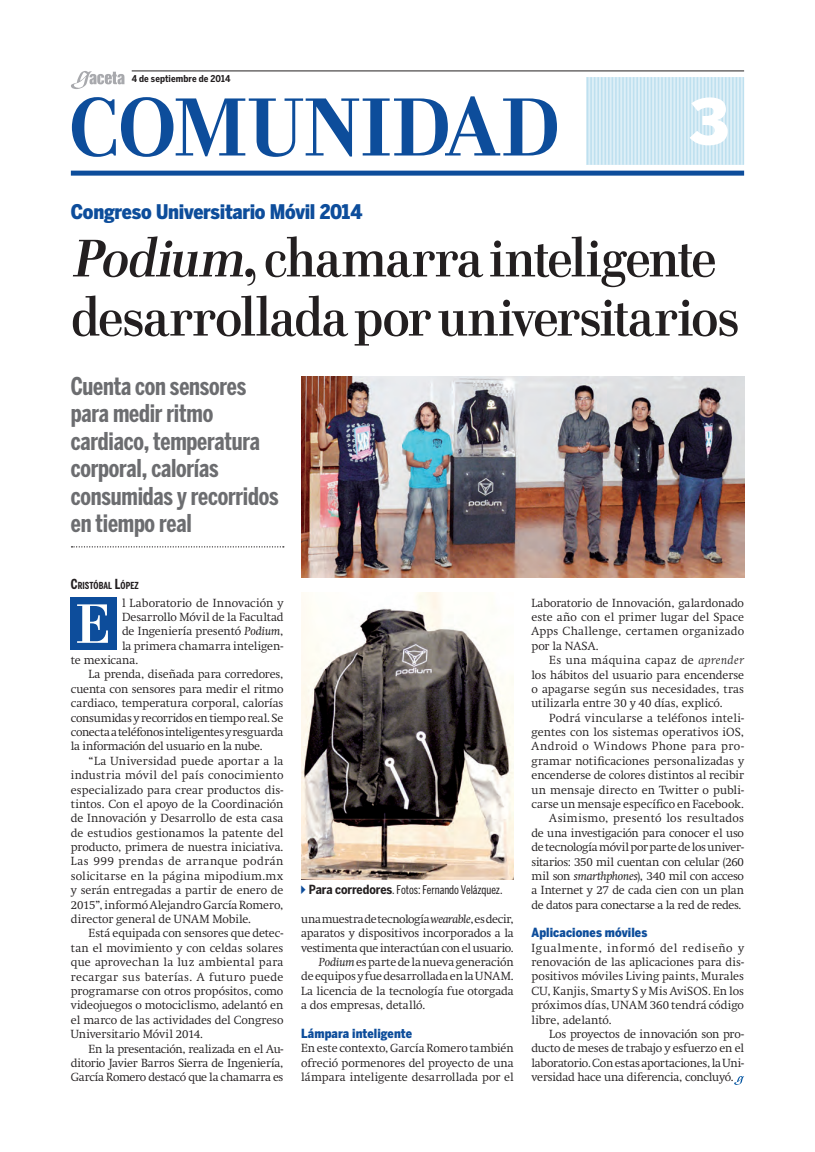
<style>
.page{position:relative;width:815px;height:1152px;background:#fff}
.page>*{position:absolute;margin:0;border:0;box-sizing:border-box;transform-origin:0 0}
.t1{font:700 83.75px "Cellini TF";letter-spacing:-.015em;color:#0d4d9b}
.t2{font:900 62.5px "Benton Sans";color:#fff}
._3_0_Tex_Cap_4{font:700 56.38px "Cellini TF";color:#fff}
._1_0_Cabeza_Principa{font:700 53.75px/59.1px "Cellini TF";letter-spacing:-.02em;color:#231f20;scale:.95 1}
._2_0_Sumario__2{font:700 extra-condensed 24.38px/27.5px "Benton Sans";letter-spacing:-.01em;color:#6c6d70}
._0_0_Balazo{font:900 condensed 20px "Benton Sans";letter-spacing:-.015em;color:#0d4d9b}
._3_0_Descanso{font:900 condensed 12.5px "Benton Sans";letter-spacing:.005em;color:#0d4d9b}
.t3{font:extra-condensed 11.88px "Benton Sans";letter-spacing:-.005em;color:#231f20}
._3_0_Texto{font:300 11.62px/14.4px "Swift";letter-spacing:-.01em;color:#231f20;text-align:justify}
._3_0_Tex_s_sangria{font:300 11.62px/14.4px "Swift";letter-spacing:.01em;color:#231f20;text-align:justify}
._3_0_Tex_Cap_4-2{font:300 11.62px "Swift";color:#231f20}
._4_0_Crédito_nota{font:700 extra-condensed 9.62px "Benton Sans";letter-spacing:.005em;color:#231f20}
.t4{font:700 condensed 9.38px "Benton Sans";letter-spacing:.01em;color:#231f20}
.s1{font-style:italic}
.s2{font-size:13.75px}
.s3{font-weight:400;font-style:italic}
.s4{font-weight:700;font-stretch:condensed;font-size:12.5px}
</style>
<div class="page">
<div style="left:71px;top:171px;width:673px;height:5px;background:#0d4d9b"></div>
<svg style="left:587px;top:77px;width:157px;height:88px;background:#cee8f3"></svg>
<svg style="left:71px;top:71px;width:53px;height:18px"></svg>
<hr style="left:132px;top:71px;width:612px;height:1px;background:#231f20">
<div style="left:71px;top:597px;width:46px;height:52px;background:#0d4d9b"></div>
<img style="left:301px;top:376px;width:443px;height:202px">
<svg style="left:71px;top:546px;width:213px;height:1px"></svg>
<svg style="left:734px;top:1076px;width:10px;height:8px"></svg>
<img style="left:301px;top:592px;width:213px;height:287px">
<p class="t4" style="left:132px;top:73px;width:100px">4 de septiembre de 2014</p>
<h1 class="t1" style="left:68px;top:78px;width:495px">COMUNIDAD</h1>
<p class="t2" style="left:689px;top:84px;width:41px">3</p>
<p class="_0_0_Balazo" style="left:71px;top:200px;width:293px">Congreso Universitario Móvil 2014</p>
<p class="_1_0_Cabeza_Principa" style="left:71px;top:228px;width:705px"><span class="s1">Podium</span>, chamarra inteligente desarrollada por universitarios</p>
<p class="_2_0_Sumario__2" style="left:71px;top:372px;width:209px">Cuenta con sensores para medir ritmo cardiaco, temperatura corporal, calorías consumidas y recorridos en tiempo real</p>
<p class="_4_0_Crédito_nota" style="left:71px;top:580px;width:69px"><span class="s2">C</span>RISTÓBAL <span class="s2">L</span>ÓPEZ</p>
<p class="_3_0_Tex_Cap_4" style="left:75px;top:590px;width:37px">E</p>
<p class="_3_0_Tex_Cap_4-2" style="left:122px;top:596px;width:163px">l Laboratorio de Innovación y</p>
<p class="_3_0_Tex_Cap_4-2" style="left:122px;top:610px;width:163px">Desarrollo Móvil de la Facultad</p>
<p class="_3_0_Tex_Cap_4-2" style="left:122px;top:624px;width:163px">de Ingeniería presentó <span class="s3">Podium</span>,</p>
<p class="_3_0_Tex_Cap_4-2" style="left:122px;top:639px;width:163px">la primera chamarra inteligen-</p>
<p class="_3_0_Tex_Cap_4-2" style="left:71px;top:653px;width:69px">te mexicana.</p>
<p class="_3_0_Texto" style="left:71px;top:667px;width:214px;text-indent:18px">La prenda, diseñada para corredores, cuenta con sensores para medir el ritmo cardiaco, temperatura corporal, calorías consumidas y recorridos en tiempo real. Se conecta a teléfonos inteligentes y resguarda la información del usuario en la nube.</p>
<p class="_3_0_Texto" style="left:71px;top:753px;width:214px;text-indent:18px">“La Universidad puede aportar a la industria móvil del país conocimiento especializado para crear productos dis&shy;tintos. Con el apoyo de la Coordinación de Innovación y Desarrollo de esta casa de estudios gestionamos la patente del producto, primera de nuestra iniciativa.<br>Las 999 prendas de arranque podrán solicitarse en la página mipodium.mx y serán entregadas a partir de enero de 2015”, informó Alejandro García Romero, director general de UNAM Mobile.</p>
<p class="_3_0_Texto" style="left:71px;top:926px;width:214px;text-indent:18px">Está equipada con sensores que detec&shy;tan el movimiento y con celdas solares que aprovechan la luz ambiental para recargar sus baterías. A futuro puede programarse con otros propósitos, como videojuegos o motociclismo, adelantó en el marco de las actividades del Congreso Universitario Móvil 2014.</p>
<p class="_3_0_Texto" style="left:71px;top:1041px;width:214px;text-indent:18px">En la presentación, realizada en el Au&shy;ditorio Javier Barros Sierra de Ingeniería, García Romero destacó que la chamarra es</p>
<p class="t3" style="left:309px;top:883px;width:195px"><span class="s4">Para corredores</span>. Fotos: Fernando Velázquez.</p>
<p class="_3_0_Texto" style="left:301px;top:911px;width:214px">una muestra de tecnología <span class="s3">wearable</span>, es decir, aparatos y dispositivos incorporados a la vestimenta que interactúan con el usuario.</p>
<p class="_3_0_Texto" style="left:301px;top:955px;width:214px;text-indent:18px"><span class="s3">Podium</span> es parte de la nueva generación de equipos y fue desarrollada en la UNAM.<br>La licencia de la tecnología fue otorgada a dos empresas, detalló.</p>
<p class="_3_0_Descanso" style="left:301px;top:1026px;width:112px">Lámpara inteligente</p>
<p class="_3_0_Tex_s_sangria" style="left:301px;top:1041px;width:214px">En este contexto, García Romero también ofreció pormenores del proyecto de una lámpara inteligente desarrollada por el</p>
<p class="_3_0_Tex_s_sangria" style="left:531px;top:595px;width:214px">Laboratorio de Innovación, galardonado este año con el primer lugar del Space Apps Challenge, certamen organizado por la NASA.</p>
<p class="_3_0_Texto" style="left:531px;top:653px;width:214px;text-indent:18px">Es una máquina capaz de <span class="s1">aprender </span>los hábitos del usuario para encenderse o apagarse según sus necesidades, tras utilizarla entre 30 y 40 días, explicó.</p>
<p class="_3_0_Texto" style="left:531px;top:710px;width:214px;text-indent:18px">Podrá vincularse a teléfonos inteli&shy;gentes con los sistemas operativos iOS, Android o Windows Phone para pro&shy;gramar notificaciones personalizadas y encenderse de colores distintos al recibir un mensaje directo en Twitter o publi&shy;carse un mensaje específico en Facebook.</p>
<p class="_3_0_Texto" style="left:531px;top:811px;width:214px;text-indent:18px">Asimismo, presentó los resultados de una investigación para conocer el uso de tecnología móvil por parte de los univer&shy;sitarios: 350 mil cuentan con celular (260 mil son <span class="s3">smarthphones</span>), 340 mil con acceso a Internet y 27 de cada cien con un plan de datos para conectarse a la red de redes.</p>
<p class="_3_0_Descanso" style="left:531px;top:925px;width:117px">Aplicaciones móviles</p>
<p class="_3_0_Tex_s_sangria" style="left:531px;top:940px;width:214px">Igualmente, informó del rediseño y renovación de las aplicaciones para dis&shy;positivos móviles Living paints, Murales CU, Kanjis, Smarty S y Mis AviSOS. En los próximos días, UNAM 360 tendrá código libre, adelantó.</p>
<p class="_3_0_Texto" style="left:531px;top:1026px;width:214px;text-indent:18px">Los proyectos de innovación son pro&shy;ducto de meses de trabajo y esfuerzo en el laboratorio. Con estas aportaciones, la Uni&shy;versidad hace una diferencia, concluyó.</p>
</div>
